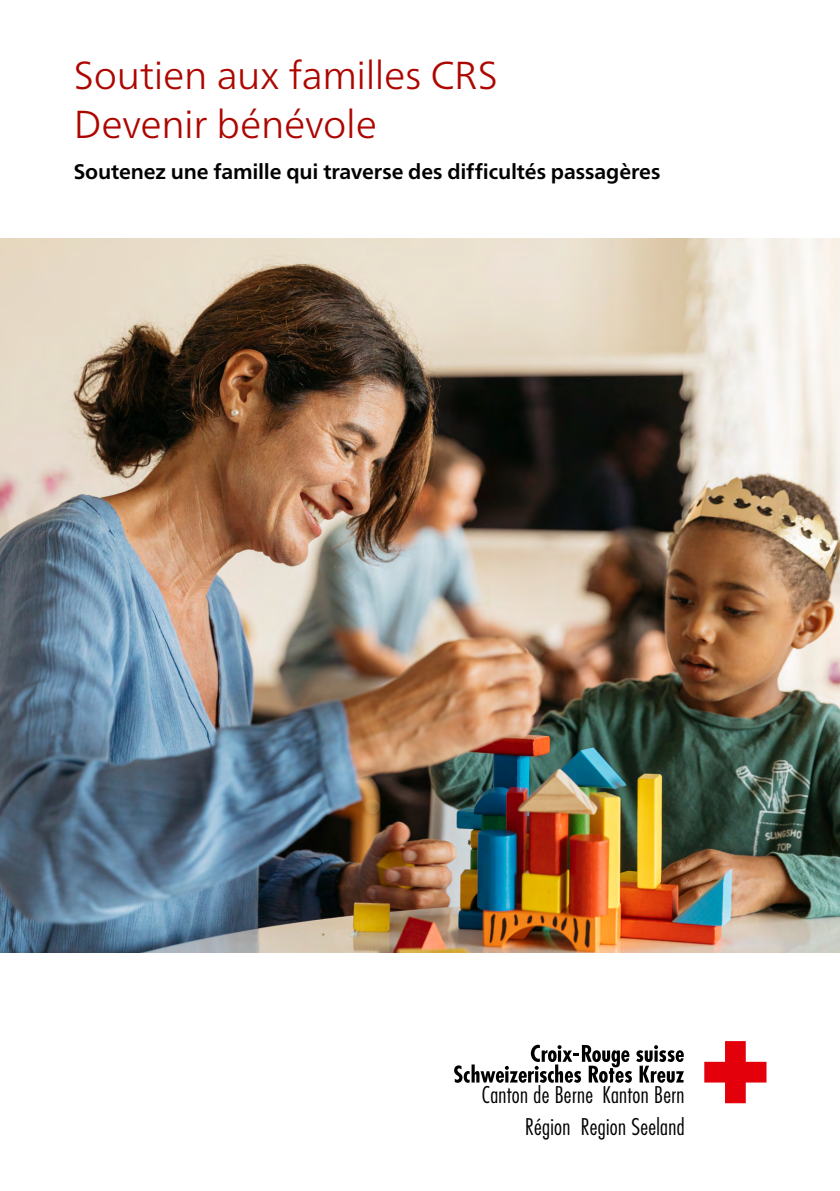
<style>
.page{position:relative;width:840px;height:1191px;background:#fff}
.page>*{position:absolute;margin:0;border:0;box-sizing:border-box;transform-origin:0 0}
.t1{font:300 39px/48.8px "Frutiger Neue LTW1 G";letter-spacing:-.01em;color:#ad0600}
.t2{font:300 condensed 22.4px/32.2px "Futura Std";letter-spacing:.015em;color:#000;text-align:right}
.t3{font:700 21px "Frutiger Neue LTW1 G";letter-spacing:-.005em;color:#000}
</style>
<div class="page">
<img style="left:0;top:238px;width:839px;height:714px">
<svg style="left:704px;top:1041px;width:62px;height:62px"></svg>
<svg style="left:454px;top:1044px;width:229px;height:38px"></svg>
<h1 class="t1" style="left:74px;top:50px;width:425px">Soutien aux familles CRS<br>Devenir bénévole</h1>
<p class="t3" style="left:74px;top:159px;width:588px">Soutenez une famille qui traverse des difficultés passagères</p>
<p class="t2" style="left:481px;top:1078px;width:204px">Canton de Berne Kanton Bern<br>Région Region Seeland</p>
</div>
